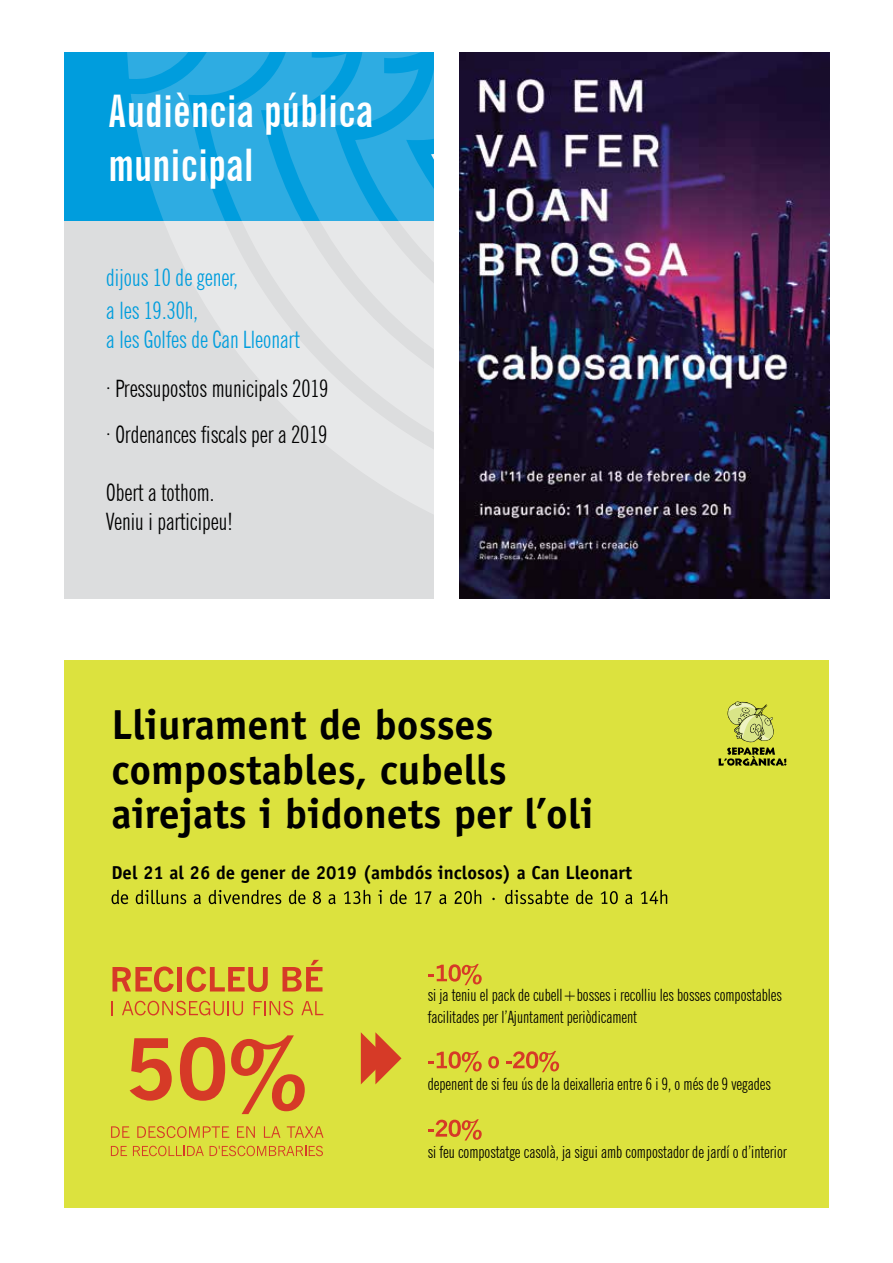
<style>
.page{position:relative;width:893px;height:1263px;background:#fff}
.page>*{position:absolute;margin:0;border:0;box-sizing:border-box;transform-origin:0 0}
.t1{font:700 extra-condensed 45px/54px "News Gothic BT";letter-spacing:.01em;color:#fff}
.t2{font:700 42px/45px "Officina Sans";color:#000}
.t3{font:extra-condensed 24px/45.8px "News Gothic BT";color:#000}
.t4{font:extra-condensed 24px/32.7px "News Gothic BT";color:#009ddd}
.t5{font:700 18.75px "Officina Sans";color:#000}
.t6{font:extra-condensed 16.95px/21.1px "News Gothic BT";color:#000}
</style>
<div class="page">
<div style="left:65px;top:660px;width:764px;height:548px;background:#dce23e"></div>
<svg style="left:112px;top:890px;width:555px;height:14px"></svg>
<svg style="left:718px;top:701px;width:69px;height:65px"></svg>
<svg style="left:111px;top:1146px;width:16px;height:10px"></svg>
<svg style="left:133px;top:1146px;width:71px;height:10px"></svg>
<svg style="left:210px;top:1146px;width:113px;height:10px"></svg>
<svg style="left:111px;top:1126px;width:19px;height:12px"></svg>
<svg style="left:137px;top:1126px;width:92px;height:12px"></svg>
<svg style="left:237px;top:1126px;width:18px;height:12px"></svg>
<svg style="left:264px;top:1126px;width:16px;height:12px"></svg>
<svg style="left:287px;top:1126px;width:36px;height:12px"></svg>
<svg style="left:130px;top:1038px;width:42px;height:63px"></svg>
<svg style="left:180px;top:1037px;width:45px;height:64px"></svg>
<svg style="left:231px;top:1035px;width:74px;height:79px"></svg>
<svg style="left:111px;top:1001px;width:2px;height:14px"></svg>
<svg style="left:122px;top:1001px;width:121px;height:14px"></svg>
<svg style="left:254px;top:1001px;width:39px;height:14px"></svg>
<svg style="left:301px;top:1001px;width:22px;height:14px"></svg>
<svg style="left:113px;top:966px;width:61px;height:26px"></svg>
<div style="left:177px;top:967px;width:5px;height:24px;background:#d63a27"></div>
<svg style="left:186px;top:966px;width:82px;height:26px"></svg>
<svg style="left:282px;top:960px;width:40px;height:31px"></svg>
<svg style="left:361px;top:1032px;width:40px;height:52px"></svg>
<svg style="left:428px;top:1051px;width:54px;height:21px"></svg>
<svg style="left:488px;top:1056px;width:11px;height:12px"></svg>
<svg style="left:506px;top:1051px;width:53px;height:21px"></svg>
<svg style="left:428px;top:964px;width:54px;height:21px"></svg>
<svg style="left:428px;top:1119px;width:54px;height:21px"></svg>
<div style="left:64px;top:132px;width:370px;height:467px;background:#dcddde"></div>
<svg style="left:125px;top:220px;width:309px;height:294px"></svg>
<div style="left:64px;top:52px;width:370px;height:168px;background:#009ddd"></div>
<svg style="left:127px;top:52px;width:307px;height:168px;fill:#2eace2"></svg>
<svg style="left:431px;top:134px;width:3px;height:112px"></svg>
<img style="left:459px;top:52px;width:370px;height:547px">
<h1 class="t1" style="left:108px;top:83px;width:266px">Audiència pública municipal</h1>
<h3 class="t4" style="left:106px;top:261px;width:133px">dijous 10 de gener, a les 19.30h,</h3>
<h3 class="t4" style="left:106px;top:322px;width:195px">a les Golfes de Can Lleonart</h3>
<h3 class="t3" style="left:106px;top:366px;width:224px">· Pressupostos municipals 2019 · Ordenances fiscals per a 2019</h3>
<h3 class="t3" style="left:106px;top:478px;width:128px;line-height:28.8px">Obert a tothom.<br>Veniu i participeu!</h3>
<h2 class="t2" style="left:112px;top:701px;width:484px">Lliurament de bosses compostables, cubells airejats i bidonets per l’oli</h2>
<p class="t5" style="left:112px;top:861px;width:522px">Del 21 al 26 de gener de 2019 (ambdós inclosos) a Can Lleonart</p>
<p class="t6" style="left:428px;top:984px;width:356px">si ja teniu el pack de cubell+bosses i recolliu les bosses compostables facilitades per l’Ajuntament periòdicament</p>
<p class="t6" style="left:428px;top:1073px;width:345px">depenent de si feu ús de la deixalleria entre 6 i 9, o més de 9 vegades</p>
<p class="t6" style="left:428px;top:1141px;width:361px">si feu compostatge casolà, ja sigui amb compostador de jardí o d’interior</p>
</div>
